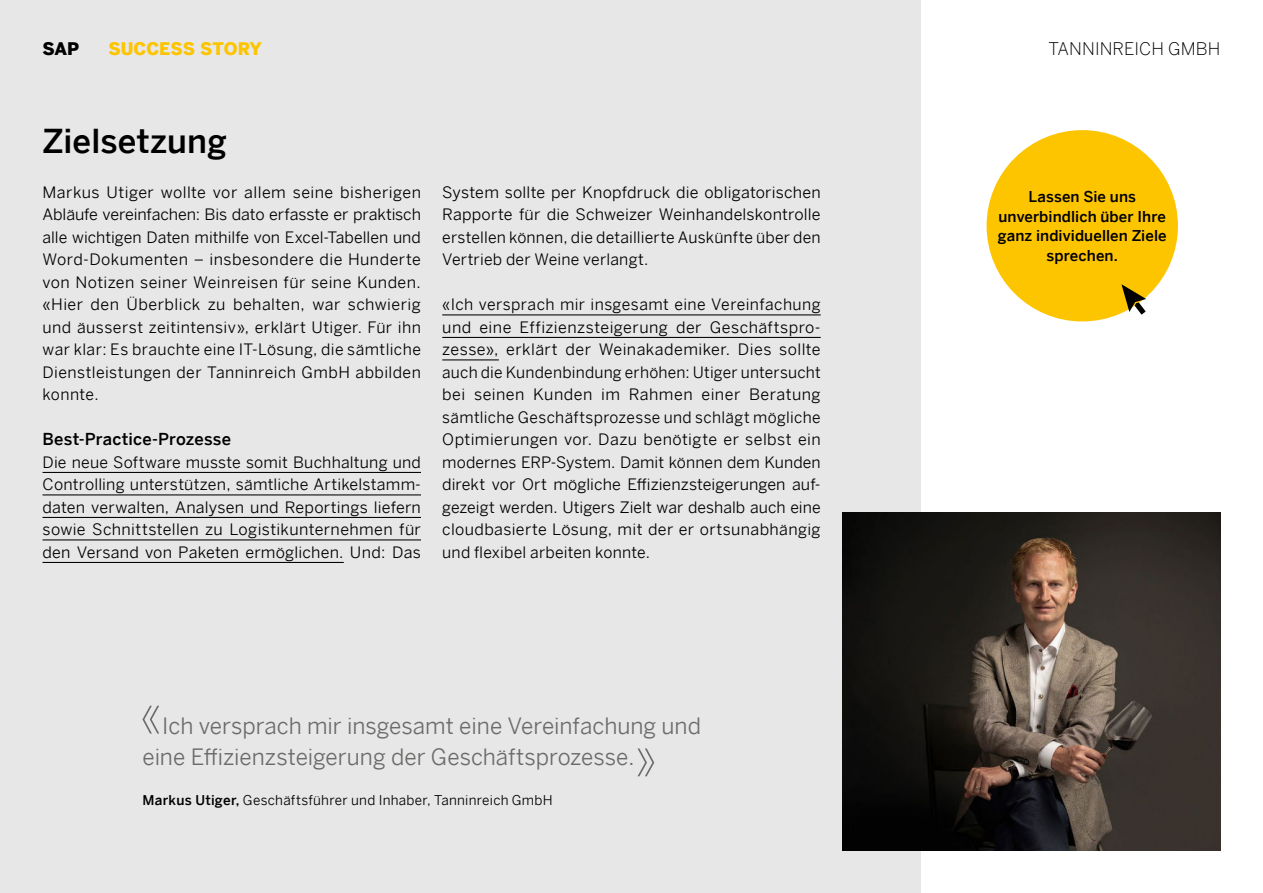
<style>
.page{position:relative;width:1263px;height:893px;background:#fff}
.page>*{position:absolute;margin:0;border:0;box-sizing:border-box;transform-origin:0 0}
.t1{font:500 33px "Benton Sans";letter-spacing:.005em;color:#000}
.t2{font:22.5px/31.5px "Benton Sans";color:#6b6b6a}
.t3{font:300 17.4px "Benton Sans";letter-spacing:.005em;color:#000}
.t4{font:900 17.4px "Benton Sans";color:#fdc400}
.t5{font:900 17.4px "Benton Sans";color:#000}
.t6{font:500 16.5px "Benton Sans";letter-spacing:.01em;color:#000}
.t7{font:15.75px/22.5px "Benton Sans";letter-spacing:.015em;color:#000;text-align:justify}
.t8{font:500 15px/19.5px "Benton Sans";letter-spacing:.005em;color:#000;text-align:center}
.t9{font:13.5px "Benton Sans";letter-spacing:.02em;color:#000}
.s1{font-weight:500}
</style>
<div class="page">
<div style="left:0;top:0;width:921px;height:893px;background:#e7e7e7"></div>
<img style="left:842px;top:513px;width:378px;height:337px">
<svg style="left:142px;top:706px;width:17px;height:28px"></svg>
<svg style="left:637px;top:748px;width:17px;height:28px"></svg>
<hr style="left:43px;top:472px;width:378px;height:1px;background:#000">
<hr style="left:43px;top:494px;width:378px;height:1px;background:#000">
<hr style="left:43px;top:517px;width:378px;height:1px;background:#000">
<hr style="left:43px;top:539px;width:378px;height:1px;background:#000">
<hr style="left:43px;top:562px;width:301px;height:1px;background:#000">
<hr style="left:442px;top:314px;width:379px;height:1px;background:#000">
<hr style="left:442px;top:337px;width:379px;height:1px;background:#000">
<hr style="left:442px;top:359px;width:57px;height:1px;background:#000">
<div style="left:986px;top:130px;width:192px;height:191px;background:#fdc400;border-radius:50%"></div>
<svg style="left:1121px;top:284px;width:25px;height:31px"></svg>
<p class="t5" style="left:43px;top:39px;width:38px">SAP</p>
<p class="t4" style="left:108px;top:39px;width:155px">SUCCESS STORY</p>
<p class="t3" style="left:1048px;top:39px;width:173px">TANNINREICH GMBH</p>
<h1 class="t1" style="left:43px;top:123px;width:186px">Zielsetzung</h1>
<p class="t7" style="left:43px;top:181px;width:380px">Markus Utiger wollte vor allem seine bisherigen Abläufe vereinfachen: Bis dato erfasste er praktisch alle wichtigen Daten mithilfe von Excel-Tabellen und Word-Dokumenten – insbesondere die Hunderte von Notizen seiner Weinreisen für seine Kunden. «Hier den Überblick zu behalten, war schwierig und äusserst zeitintensiv», erklärt Utiger. Für ihn war klar: Es brauchte eine IT-Lösung, die sämtliche Dienstleistungen der Tanninreich GmbH abbilden konnte.</p>
<p class="t6" style="left:43px;top:431px;width:190px">Best-Practice-Prozesse</p>
<p class="t7" style="left:43px;top:451px;width:380px">Die neue Software musste somit Buchhaltung und Controlling unterstützen, sämtliche Artikelstamm&shy;daten verwalten, Analysen und Reportings liefern sowie Schnittstellen zu Logistikunternehmen für den Versand von Paketen ermöglichen. Und: Das</p>
<p class="t7" style="left:442px;top:181px;width:380px">System sollte per Knopfdruck die obligatorischen Rapporte für die Schweizer Weinhandelskontrolle erstellen können, die detaillierte Auskünfte über den Vertrieb der Weine verlangt.</p>
<p class="t7" style="left:442px;top:294px;width:380px">«Ich versprach mir insgesamt eine Vereinfachung und eine Effizienzsteigerung der Geschäftspro&shy;zesse», erklärt der Weinakademiker. Dies sollte auch die Kundenbindung erhöhen: Utiger untersucht bei seinen Kunden im Rahmen einer Beratung sämtliche Geschäftsprozesse und schlägt mögliche Optimierungen vor. Dazu benötigte er selbst ein modernes ERP-System. Damit können dem Kunden direkt vor Ort mögliche Effizienzsteigerungen auf&shy;gezeigt werden. Utigers Zielt war deshalb auch eine cloudbasierte Lösung, mit der er ortsunabhängig und flexibel arbeiten konnte.</p>
<h2 class="t2" style="left:142px;top:710px;width:560px;text-indent:20px">Ich versprach mir insgesamt eine Vereinfachung und eine Effizienzsteigerung der Geschäftsprozesse.</h2>
<p class="t9" style="left:142px;top:794px;width:412px"><span class="s1">Markus Utiger,</span> Geschäftsführer und Inhaber, Tanninreich GmbH</p>
<p class="t8" style="left:998px;top:187px;width:170px">Lassen Sie uns unverbindlich über Ihre ganz individuellen Ziele sprechen.</p>
</div>
